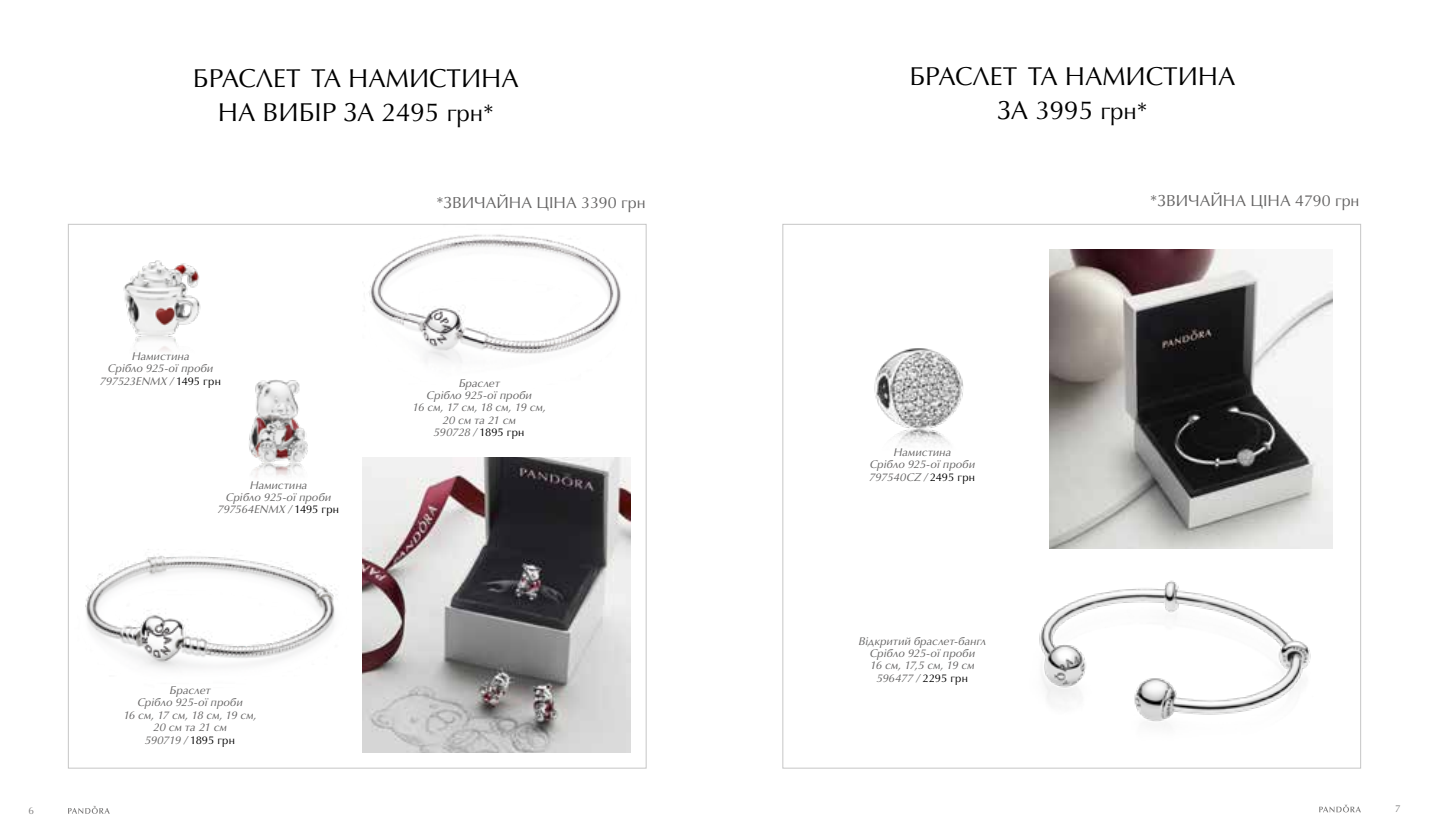
<style>
.page{position:relative;width:1429px;height:828px;background:#fff}
.page>*{position:absolute;margin:0;border:0;box-sizing:border-box;transform-origin:0 0}
.t1{font:26px/34px "Optima LTCYR";color:#000;text-align:center}
.t2{font:16px "Optima LTCYR";color:#646363}
.t3{font:italic 11.2px/12.4px "Optima LTCYR";letter-spacing:.005em;color:#646363;text-align:center}
.t4{font:10px "Optima LTCYR";color:#7c7b7b}
.s1{font-size:24px}
.s2{font-style:normal;color:#000}
</style>
<div class="page">
<img style="left:363px;top:458px;width:267px;height:294px">
<img style="left:1049px;top:249px;width:283px;height:299px">
<img style="left:341px;top:223px;width:295px;height:140px">
<img style="left:68px;top:517px;width:270px;height:209px">
<img style="left:1039px;top:580px;width:272px;height:146px">
<img style="left:249px;top:361px;width:107px;height:116px">
<img style="left:123px;top:260px;width:78px;height:91px">
<img style="left:874px;top:348px;width:90px;height:97px">
<svg style="left:68px;top:805px;width:42px;height:9px"></svg>
<svg style="left:1319px;top:804px;width:42px;height:8px"></svg>
<h1 class="t1" style="left:193px;top:61px;width:327px">БРАСЛЕТ ТА НАМИСТИНА<br>НА ВИБІР ЗА 2495 <span class="s1">грн*</span></h1>
<h1 class="t1" style="left:909px;top:59px;width:327px">БРАСЛЕТ ТА НАМИСТИНА<br>ЗА 3995 <span class="s1">грн*</span></h1>
<p class="t3" style="left:99px;top:350px;width:123px">Намистина<br>Срібло 925-ої проби<br>797523ENMX / <span class="s2">1495 грн</span></p>
<p class="t3" style="left:217px;top:479px;width:124px">Намистина<br>Срібло 925-ої проби<br>797564ENMX / <span class="s2">1495 грн</span></p>
<p class="t3" style="left:123px;top:684px;width:135px">Браслет<br>Срібло 925-ої проби<br>16 см, 17 см, 18 см, 19 см,<br>20 см та 21 см<br>590719 / <span class="s2">1895 грн</span></p>
<h2 class="t2" style="left:436px;top:192px;width:211px">*ЗВИЧАЙНА ЦІНА 3390 грн</h2>
<h2 class="t2" style="left:1150px;top:190px;width:211px">*ЗВИЧАЙНА ЦІНА 4790 грн</h2>
<p class="t3" style="left:412px;top:376px;width:135px">Браслет<br>Срібло 925-ої проби<br>16 см, 17 см, 18 см, 19 см,<br>20 см та 21 см<br>590728 / <span class="s2">1895 грн</span></p>
<p class="t3" style="left:869px;top:446px;width:108px">Намистина<br>Срібло 925-ої проби<br>797540CZ / <span class="s2">2495 грн</span></p>
<p class="t3" style="left:858px;top:634px;width:129px">Відкритий браслет-бангл<br>Срібло 925-ої проби<br>16 см, 17,5 см, 19 см<br>596477 / <span class="s2">2295 грн</span></p>
<p class="t4" style="left:28px;top:804px;width:7px">6</p>
<p class="t4" style="left:1395px;top:802px;width:7px">7</p>
</div>
